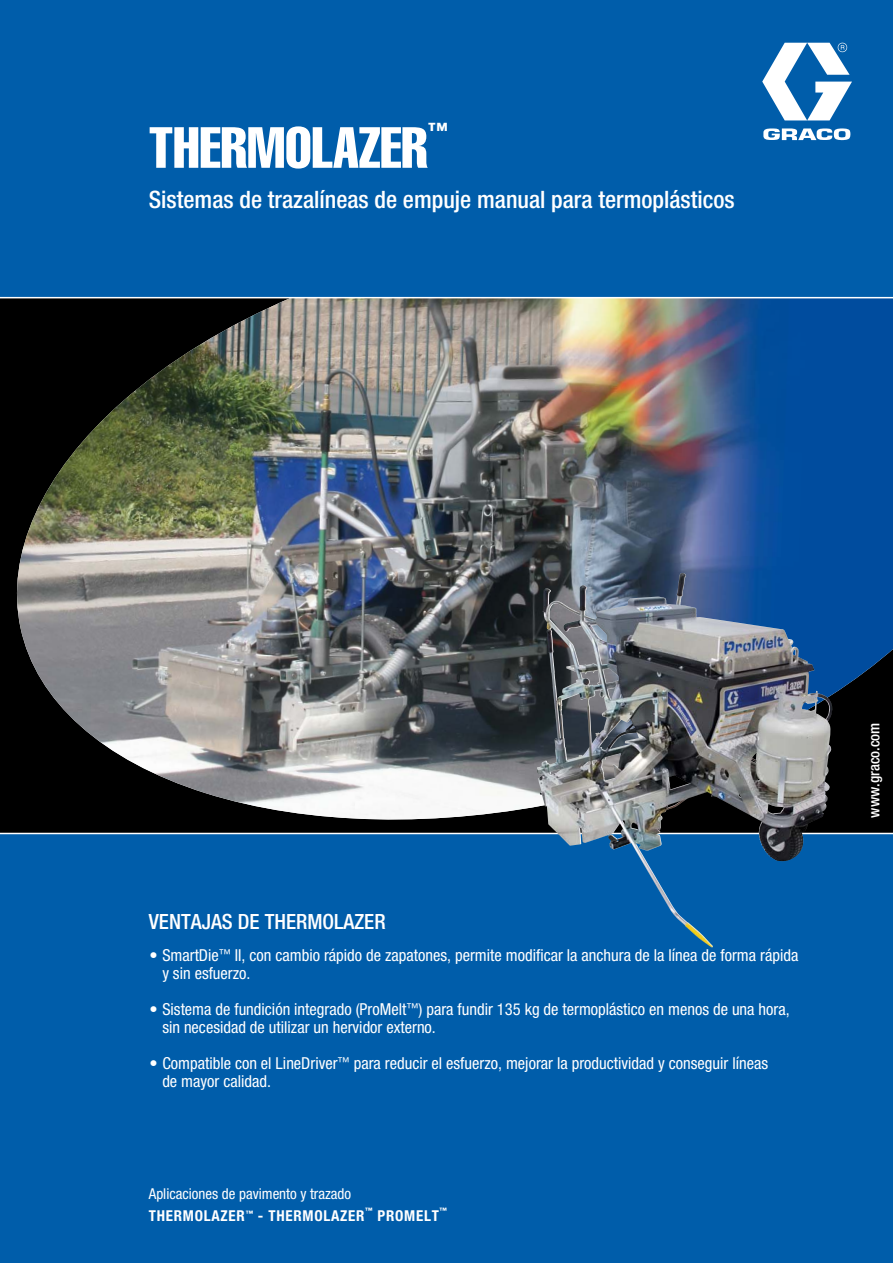
<style>
.page{position:relative;width:893px;height:1263px;background:#fff}
.page>*{position:absolute;margin:0;border:0;box-sizing:border-box;transform-origin:0 0}
.t1{font:57px "Helvetica LT Std Comp";color:#fff}
.t2{font:500 condensed 24px "Helvetica Neue LT Std";color:#fff}
.t3{font:500 condensed 21px "Helvetica Neue LT Std";color:#fff}
.t4{font:19.95px "Helvetica LT Std Comp";color:#fff}
.t5{font:condensed 16.5px/18px "Helvetica Neue LT Std";color:#fff}
.t6{font:700 condensed 15px "Helvetica Neue LT Std";letter-spacing:.05em;color:#fff}
.t7{font:condensed 15px "Helvetica Neue LT Std";color:#fff}
.t8{font:500 condensed 15px "Helvetica Neue LT Std";color:#fff}
.t9{font:700 condensed 7.5px "Helvetica Neue LT Std";color:#fff}
</style>
<div class="page">
<img style="left:5px;top:298px;width:888px;height:530px">
<div style="left:0;top:833px;width:893px;height:430px;background:#005daa"></div>
<div style="left:0;top:0;width:893px;height:298px;background:#005daa"></div>
<svg style="left:762px;top:43px;width:90px;height:97px"></svg>
<hr style="left:0;top:297px;width:893px;height:1px;background:#fff">
<hr style="left:0;top:833px;width:893px;height:1px;background:#fff">
<img style="left:636px;top:717px;width:196px;height:230px">
<h1 class="t1" style="left:149px;top:127px;width:280px">THERMOLAZER</h1>
<p class="t4" style="left:428px;top:123px;width:21px">™</p>
<h2 class="t2" style="left:149px;top:191px;width:587px">Sistemas de trazalíneas de empuje manual para termoplásticos</h2>
<p class="t3" style="left:149px;top:914px;width:238px">VENTAJAS DE THERMOLAZER</p>
<p class="t5" style="left:162px;top:948px;width:637px;text-indent:-13px">• SmartDie<sup>™</sup> II, con cambio rápido de zapatones, permite modificar la anchura de la línea de forma rápida y sin esfuerzo.</p>
<p class="t5" style="left:162px;top:1002px;width:629px;text-indent:-13px">• Sistema de fundición integrado (ProMelt<sup>™</sup>) para fundir 135 kg de termoplástico en menos de una hora, sin necesidad de utilizar un hervidor externo.</p>
<p class="t5" style="left:162px;top:1056px;width:607px;text-indent:-13px">• Compatible con el LineDriver<sup>™</sup> para reducir el esfuerzo, mejorar la productividad y conseguir líneas de mayor calidad.</p>
<p class="t7" style="left:149px;top:1188px;width:204px">Aplicaciones de pavimento y trazado</p>
<p class="t9" style="left:365px;top:1208px;width:9px">™</p>
<p class="t9" style="left:440px;top:1208px;width:9px">™</p>
<p class="t6" style="left:149px;top:1210px;width:217px">THERMOLAZER<sup>™</sup> - THERMOLAZER</p>
<p class="t6" style="left:377px;top:1210px;width:63px">PROMELT</p>
<p class="t8" style="left:869px;top:818px;width:97px;rotate:-90deg">www.graco.com</p>
</div>
